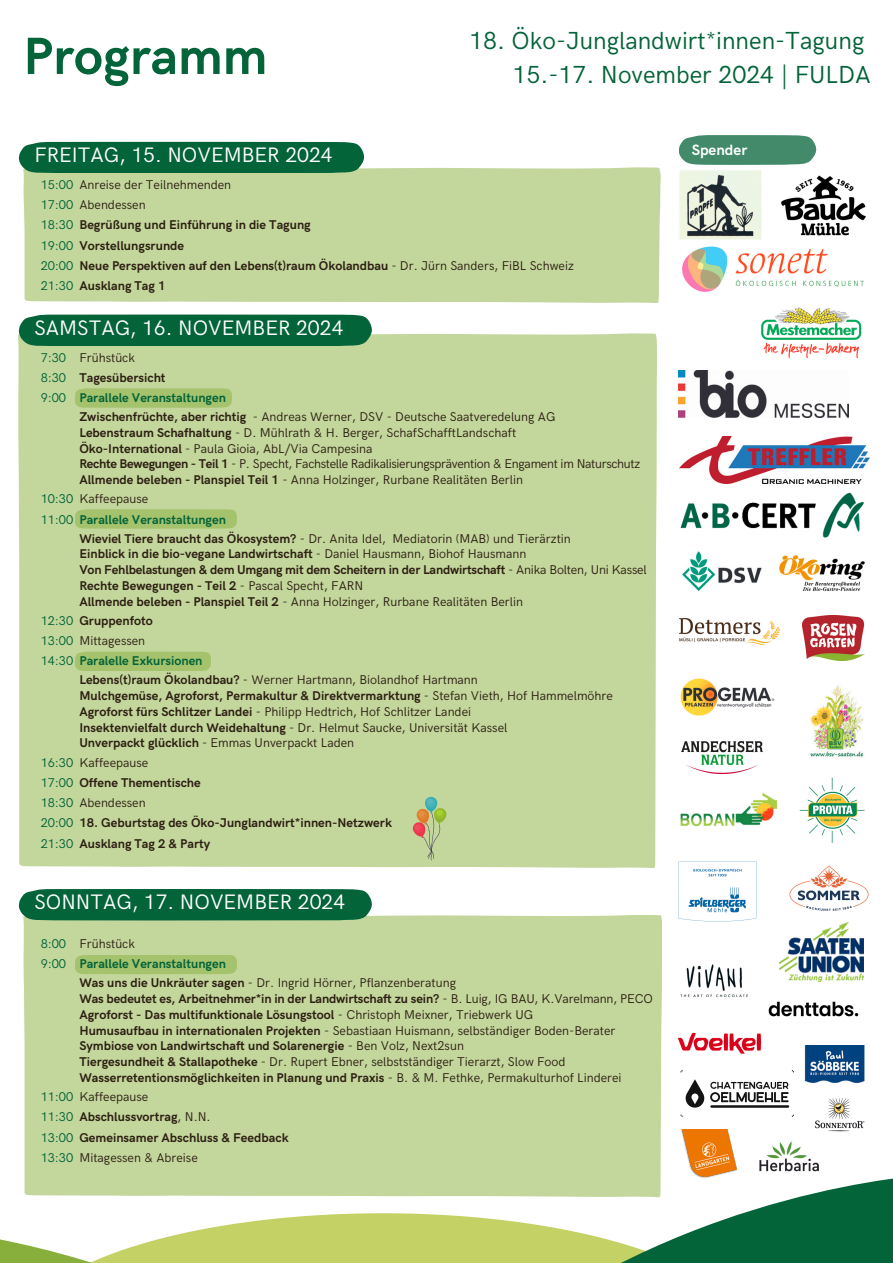
<style>
.page{position:relative;width:893px;height:1263px;background:#fff}
.page>*{position:absolute;margin:0;border:0;box-sizing:border-box;transform-origin:0 0}
.t1{font:700 52.5px "HK Grotesk";color:#036339}
.t2{font:24.75px/34.3px "HK Grotesk";color:#036339;text-align:right}
.t3{font:21px "HK Grotesk";color:#fff}
.t4{font:700 15px "HK Grotesk";color:#fff}
.t5{font:12.75px/15.8px "HK Grotesk";color:#2e1f13}
.t6{font:700 12.75px "HK Grotesk";color:#2e1f13}
.t7{font:12.75px "HK Grotesk";letter-spacing:-.01em;color:#036339}
.t8{font:700 12.75px "HK Grotesk";color:#036339}
.t9{font:12.75px "HK Grotesk";letter-spacing:-.025em;color:#2e1f13}
.s1{font-weight:400}
.s2{font-weight:700}
</style>
<div class="page">
<img style="left:768px;top:1002px;width:90px;height:15px">
<img style="left:779px;top:555px;width:86px;height:36px">
<img style="left:802px;top:616px;width:63px;height:44px">
<img style="left:682px;top:742px;width:80px;height:31px">
<img style="left:679px;top:1033px;width:81px;height:20px">
<img style="left:781px;top:175px;width:85px;height:61px">
<img style="left:679px;top:370px;width:169px;height:47px">
<img style="left:680px;top:618px;width:100px;height:27px">
<img style="left:799px;top:777px;width:65px;height:66px">
<img style="left:789px;top:865px;width:80px;height:46px">
<img style="left:679px;top:436px;width:190px;height:47px">
<img style="left:679px;top:170px;width:82px;height:70px">
<img style="left:682px;top:246px;width:182px;height:46px">
<img style="left:761px;top:307px;width:101px;height:52px">
<img style="left:680px;top:492px;width:183px;height:45px">
<img style="left:810px;top:685px;width:54px;height:72px">
<img style="left:680px;top:678px;width:94px;height:38px">
<img style="left:682px;top:551px;width:80px;height:40px">
<img style="left:679px;top:869px;width:77px;height:53px">
<img style="left:680px;top:793px;width:98px;height:34px">
<img style="left:680px;top:964px;width:68px;height:33px">
<svg style="left:679px;top:135px;width:137px;height:30px;background:#4f9274"></svg>
<img style="left:804px;top:1045px;width:61px;height:38px">
<div style="left:23px;top:167px;width:638px;height:136px;background:#c3d79d"></div>
<div style="left:19px;top:142px;width:345px;height:31px;background:#036339"></div>
<div style="left:18px;top:333px;width:639px;height:535px;background:#c3d79d"></div>
<svg style="left:75px;top:388px;width:157px;height:20px;background:#a6c36e"></svg>
<svg style="left:75px;top:509px;width:162px;height:20px;background:#a6c36e"></svg>
<div style="left:75px;top:652px;width:136px;height:19px;background:#a5c36c"></div>
<div style="left:19px;top:314px;width:353px;height:32px;background:#036339"></div>
<div style="left:23px;top:915px;width:639px;height:262px;background:#c3d79d"></div>
<div style="left:19px;top:889px;width:353px;height:31px;background:#036339"></div>
<div style="left:426px;top:798px;width:9px;height:9px;background:#48b2b9;border-radius:50%"></div>
<svg style="left:412px;top:799px;width:35px;height:61px;background:#b9be88"></svg>
<div style="left:24px;top:1177px;width:344px;height:19px;background:#c3d79d"></div>
<svg style="left:0;top:1213px;width:368px;height:50px"></svg>
<svg style="left:368px;top:1177px;width:525px;height:86px"></svg>
<div style="left:710px;top:1105px;width:79px;height:2px;border:1px solid #131313"></div>
<svg style="left:685px;top:1079px;width:103px;height:28px"></svg>
<img style="left:680px;top:1130px;width:57px;height:48px">
<img style="left:750px;top:1141px;width:77px;height:41px">
<img style="left:780px;top:922px;width:83px;height:60px">
<img style="left:813px;top:1098px;width:52px;height:44px">
<p class="t1" style="left:23px;top:27px;width:246px">Programm</p>
<p class="t2" style="left:469px;top:24px;width:403px">18. Öko-Junglandwirt*innen-Tagung<br>15.-17. November 2024 | FULDA</p>
<p class="t3" style="left:34px;top:144px;width:300px">FREITAG, 15. NOVEMBER 2024</p>
<p class="t7" style="left:41px;top:177px;width:34px">15:00</p>
<p class="t7" style="left:41px;top:198px;width:34px">17:00</p>
<p class="t7" style="left:41px;top:218px;width:34px">18:30</p>
<p class="t7" style="left:41px;top:238px;width:34px">19:00</p>
<p class="t7" style="left:41px;top:258px;width:34px">20:00</p>
<p class="t7" style="left:41px;top:279px;width:34px">21:30</p>
<p class="t5" style="left:79px;top:177px;width:153px">Anreise der Teilnehmenden</p>
<p class="t5" style="left:79px;top:197px;width:68px">Abendessen</p>
<h3 class="t6" style="left:79px;top:218px;width:233px">Begrüßung und Einführung in die Tagung</h3>
<p class="t6" style="left:79px;top:238px;width:106px">Vorstellungsrunde</p>
<p class="t6" style="left:79px;top:258px;width:496px">Neue Perspektiven auf den Lebens(t)raum Ökolandbau <span class="s1">- Dr. Jürn Sanders, FiBL Schweiz</span></p>
<p class="t6" style="left:79px;top:279px;width:88px">Ausklang Tag 1</p>
<p class="t3" style="left:34px;top:316px;width:310px">SAMSTAG, 16. NOVEMBER 2024</p>
<p class="t7" style="left:41px;top:350px;width:27px">7:30</p>
<p class="t7" style="left:41px;top:370px;width:27px">8:30</p>
<p class="t7" style="left:41px;top:390px;width:27px">9:00</p>
<p class="t5" style="left:79px;top:350px;width:57px">Frühstück</p>
<p class="t6" style="left:79px;top:370px;width:88px">Tagesübersicht</p>
<p class="t8" style="left:79px;top:390px;width:148px">Parallele Veranstaltungen</p>
<p class="t6" style="left:79px;top:410px;width:168px">Zwischenfrüchte, aber richtig</p>
<p class="t5" style="left:79px;top:409px;width:477px;text-indent:173px">- Andreas Werner, DSV - Deutsche Saatveredelung AG<br><span class="s2">Lebenstraum Schafhaltung</span> - D. Mühlrath &amp; H. Berger, SchafSchafftLandschaft</p>
<p class="t5" style="left:79px;top:441px;width:295px"><span class="s2">Öko-International</span> - Paula Gioia, AbL/Via Campesina</p>
<p class="t9" style="left:79px;top:457px;width:562px"><span class="s2">Rechte Bewegungen - Teil 1</span> - P. Specht, Fachstelle Radikalisierungsprävention &amp; Engament im Naturschutz</p>
<p class="t5" style="left:79px;top:472px;width:445px"><span class="s2">Allmende beleben - Planspiel Teil 1</span> - Anna Holzinger, Rurbane Realitäten Berlin</p>
<p class="t5" style="left:79px;top:492px;width:70px">Kaffeepause</p>
<p class="t8" style="left:79px;top:512px;width:148px">Parallele Veranstaltungen</p>
<p class="t5" style="left:79px;top:531px;width:493px"><span class="s2">Wieviel Tiere braucht das Ökosystem?</span> - Dr. Anita Idel, Mediatorin (MAB) und Tierärztin</p>
<p class="t6" style="left:79px;top:547px;width:448px">Einblick in die bio-vegane Landwirtschaft <span class="s1">- Daniel Hausmann, Biohof Hausmann</span></p>
<p class="t6" style="left:79px;top:563px;width:569px">Von Fehlbelastungen &amp; dem Umgang mit dem Scheitern in der Landwirtschaft <span class="s1">- Anika Bolten, Uni Kassel</span></p>
<p class="t6" style="left:79px;top:578px;width:285px">Rechte Bewegungen - Teil 2 <span class="s1">- Pascal Specht, FARN</span></p>
<h5 class="t5" style="left:79px;top:594px;width:445px"><span class="s2">Allmende beleben - Planspiel Teil 2</span> - Anna Holzinger, Rurbane Realitäten Berlin</h5>
<h5 class="t6" style="left:79px;top:613px;width:75px">Gruppenfoto</h5>
<p class="t5" style="left:79px;top:633px;width:67px">Mittagessen</p>
<p class="t8" style="left:79px;top:654px;width:125px">Paralelle Exkursionen</p>
<p class="t5" style="left:79px;top:673px;width:400px"><span class="s2">Lebens(t)raum Ökolandbau?</span> - Werner Hartmann, Biolandhof Hartmann</p>
<p class="t6" style="left:79px;top:689px;width:535px">Mulchgemüse, Agroforst, Permakultur &amp; Direktvermarktung <span class="s1">- Stefan Vieth, Hof Hammelmöhre</span></p>
<p class="t5" style="left:79px;top:704px;width:393px"><span class="s2">Agroforst fürs Schlitzer Landei</span> - Philipp Hedtrich, Hof Schlitzer Landei</p>
<p class="t5" style="left:79px;top:720px;width:429px"><span class="s2">Insektenvielfalt durch Weidehaltung</span> - Dr. Helmut Saucke, Universität Kassel</p>
<h5 class="t5" style="left:79px;top:736px;width:276px"><span class="s2">Unverpackt glücklich</span> - Emmas Unverpackt Laden</h5>
<p class="t5" style="left:79px;top:755px;width:70px">Kaffeepause</p>
<p class="t6" style="left:79px;top:775px;width:123px">Offene Thementische</p>
<p class="t5" style="left:79px;top:795px;width:68px">Abendessen</p>
<p class="t6" style="left:79px;top:816px;width:314px">18. Geburtstag des Öko-Junglandwirt*innen-Netzwerk</p>
<p class="t6" style="left:79px;top:836px;width:132px">Ausklang Tag 2 &amp; Party</p>
<h5 class="t7" style="left:41px;top:492px;width:34px">10:30</h5>
<p class="t7" style="left:41px;top:512px;width:34px">11:00</p>
<p class="t7" style="left:41px;top:613px;width:34px">12:30</p>
<p class="t7" style="left:41px;top:633px;width:34px">13:00</p>
<p class="t7" style="left:41px;top:654px;width:34px">14:30</p>
<p class="t7" style="left:41px;top:755px;width:34px">16:30</p>
<p class="t7" style="left:41px;top:775px;width:34px">17:00</p>
<p class="t7" style="left:41px;top:795px;width:34px">18:30</p>
<p class="t7" style="left:41px;top:816px;width:34px">20:00</p>
<p class="t7" style="left:41px;top:836px;width:34px">21:30</p>
<h5 class="t3" style="left:34px;top:890px;width:312px">SONNTAG, 17. NOVEMBER 2024</h5>
<p class="t7" style="left:41px;top:936px;width:27px">8:00</p>
<p class="t7" style="left:41px;top:957px;width:27px">9:00</p>
<p class="t5" style="left:79px;top:936px;width:57px">Frühstück</p>
<p class="t8" style="left:79px;top:957px;width:148px">Parallele Veranstaltungen</p>
<p class="t5" style="left:79px;top:976px;width:378px"><span class="s2">Was uns die Unkräuter sagen</span> - Dr. Ingrid Hörner, Pflanzenberatung</p>
<p class="t6" style="left:79px;top:992px;width:575px">Was bedeutet es, Arbeitnehmer*in in der Landwirtschaft zu sein? <span class="s1">- B. Luig, IG BAU, K.Varelmann, PECO</span></p>
<p class="t6" style="left:79px;top:1007px;width:455px">Agroforst - Das multifunktionale Lösungstool <span class="s1">- Christoph Meixner, Triebwerk UG</span></p>
<p class="t5" style="left:79px;top:1023px;width:537px"><span class="s2">Humusaufbau in internationalen Projekten</span> - Sebastiaan Huismann, selbständiger Boden-Berater</p>
<h5 class="t6" style="left:79px;top:1039px;width:386px">Symbiose von Landwirtschaft und Solarenergie <span class="s1">- Ben Volz, Next2sun</span></h5>
<p class="t5" style="left:79px;top:1054px;width:488px"><span class="s2">Tiergesundheit &amp; Stallapotheke</span> - Dr. Rupert Ebner, selbstständiger Tierarzt, Slow Food</p>
<h5 class="t6" style="left:79px;top:1070px;width:544px">Wasserretentionsmöglichkeiten in Planung und Praxis <span class="s1">- B. &amp; M. Fethke, Permakulturhof Linderei</span></h5>
<p class="t5" style="left:79px;top:1089px;width:70px">Kaffeepause</p>
<p class="t6" style="left:79px;top:1110px;width:133px">Abschlussvortrag<span class="s1">, N.N.</span></p>
<p class="t6" style="left:79px;top:1130px;width:211px">Gemeinsamer Abschluss &amp; Feedback</p>
<p class="t5" style="left:79px;top:1150px;width:120px">Mitagessen &amp; Abreise</p>
<p class="t7" style="left:41px;top:1089px;width:34px">11:00</p>
<p class="t7" style="left:41px;top:1110px;width:34px">11:30</p>
<p class="t7" style="left:41px;top:1130px;width:34px">13:00</p>
<p class="t7" style="left:41px;top:1150px;width:34px">13:30</p>
<p class="t4" style="left:692px;top:142px;width:57px">Spender</p>
</div>
